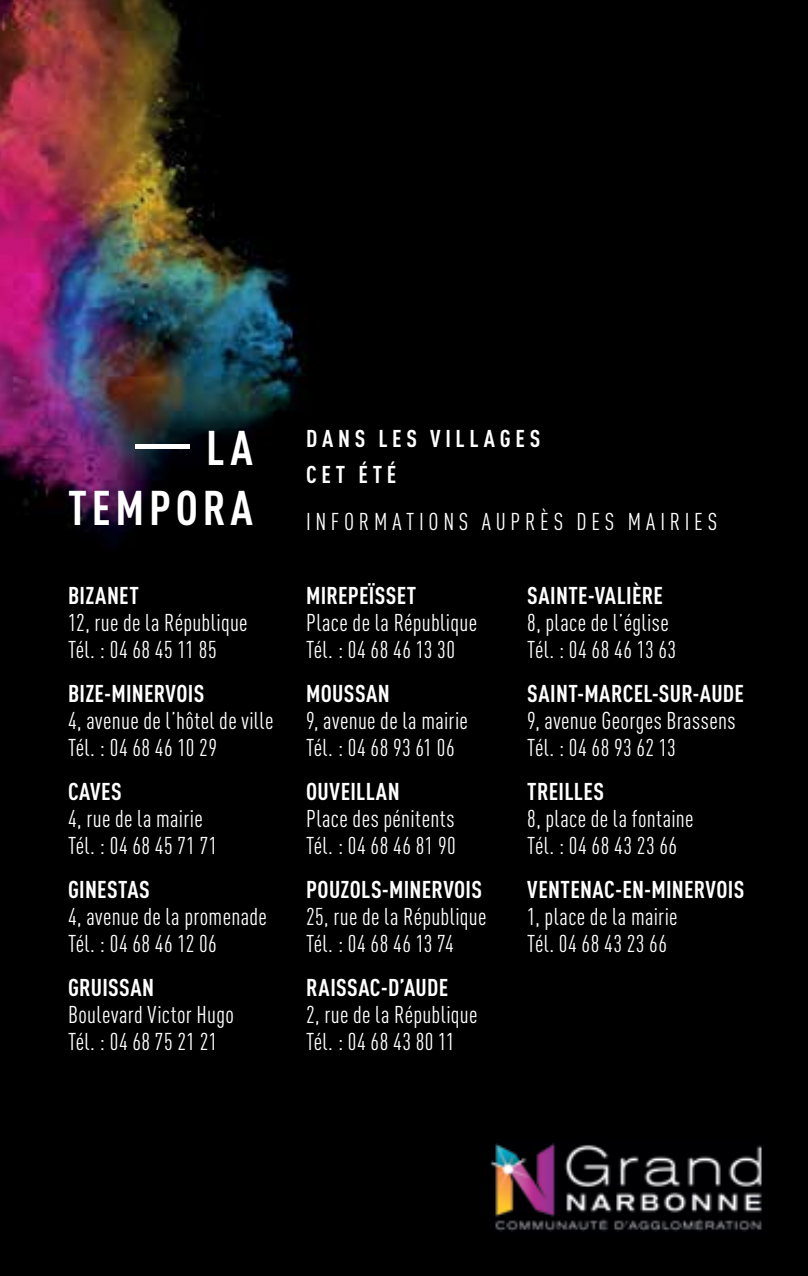
<style>
.page{position:relative;width:808px;height:1276px;background:#fff}
.page>*{position:absolute;margin:0;border:0;box-sizing:border-box;transform-origin:0 0}
.t1{font:700 48px/59.7px "DIN Cond";letter-spacing:.1em;color:#fff;text-align:right}
.t2{font:24px/27px "DIN Cond";letter-spacing:.015em;color:#fff}
.t3{font:700 24px "DIN Cond";letter-spacing:.015em;color:#fff}
.t4{font:24px "DIN Cond";letter-spacing:.195em;color:#fff}
.t5{font:700 24px/36px "DIN Cond";letter-spacing:.195em;color:#fff}
</style>
<div class="page">
<img style="left:0;top:0;width:808px;height:1276px">
<div style="left:135px;top:444px;width:54px;height:5px;background:#fff"></div>
<img style="left:490px;top:1139px;width:275px;height:96px">
<h1 class="t1" style="left:68px;top:417px;width:186px">LA<br>TEMPORA</h1>
<p class="t5" style="left:306px;top:419px;width:236px">DANS LES VILLAGES<br>CET ÉTÉ</p>
<p class="t4" style="left:306px;top:507px;width:412px">INFORMATIONS AUPRÈS DES MAIRIES</p>
<p class="t3" style="left:68px;top:581px;width:72px">BIZANET</p>
<p class="t2" style="left:68px;top:609px;width:181px">12, rue de la République<br>Tél. : 04 68 45 11 85</p>
<p class="t3" style="left:68px;top:679px;width:138px">BIZE-MINERVOIS</p>
<p class="t2" style="left:68px;top:707px;width:207px">4, avenue de l’hôtel de ville<br>Tél. : 04 68 46 10 29</p>
<p class="t3" style="left:68px;top:777px;width:55px">CAVES</p>
<p class="t2" style="left:68px;top:805px;width:151px">4, rue de la mairie<br>Tél. : 04 68 45 71 71</p>
<p class="t3" style="left:68px;top:875px;width:83px">GINESTAS</p>
<p class="t2" style="left:68px;top:903px;width:200px">4, avenue de la promenade<br>Tél. : 04 68 46 12 06</p>
<p class="t3" style="left:68px;top:973px;width:88px">GRUISSAN</p>
<p class="t2" style="left:68px;top:1001px;width:167px">Boulevard Victor Hugo<br>Tél. : 04 68 75 21 21</p>
<p class="t3" style="left:306px;top:581px;width:112px">MIREPEÏSSET</p>
<p class="t2" style="left:306px;top:609px;width:172px">Place de la République<br>Tél. : 04 68 46 13 30</p>
<p class="t3" style="left:306px;top:679px;width:85px">MOUSSAN</p>
<p class="t2" style="left:306px;top:707px;width:163px">9, avenue de la mairie<br>Tél. : 04 68 93 61 06</p>
<p class="t3" style="left:306px;top:777px;width:95px">OUVEILLAN</p>
<p class="t2" style="left:306px;top:805px;width:151px">Place des pénitents<br>Tél. : 04 68 46 81 90</p>
<p class="t3" style="left:306px;top:875px;width:177px">POUZOLS-MINERVOIS</p>
<p class="t2" style="left:306px;top:903px;width:182px">25, rue de la République<br>Tél. : 04 68 46 13 74</p>
<p class="t3" style="left:306px;top:973px;width:144px">RAISSAC-D’AUDE</p>
<p class="t2" style="left:306px;top:1001px;width:173px">2, rue de la République<br>Tél. : 04 68 43 80 11</p>
<p class="t3" style="left:527px;top:581px;width:137px">SAINTE-VALIÈRE</p>
<p class="t2" style="left:527px;top:609px;width:150px">8, place de l’église<br>Tél. : 04 68 46 13 63</p>
<p class="t3" style="left:527px;top:679px;width:218px">SAINT-MARCEL-SUR-AUDE</p>
<p class="t2" style="left:527px;top:707px;width:210px">9, avenue Georges Brassens<br>Tél. : 04 68 93 62 13</p>
<p class="t3" style="left:527px;top:777px;width:78px">TREILLES</p>
<p class="t2" style="left:527px;top:805px;width:168px">8, place de la fontaine<br>Tél. : 04 68 43 23 66</p>
<p class="t3" style="left:527px;top:875px;width:219px">VENTENAC-EN-MINERVOIS</p>
<p class="t2" style="left:527px;top:903px;width:152px">1, place de la mairie<br>Tél. 04 68 43 23 66</p>
</div>
